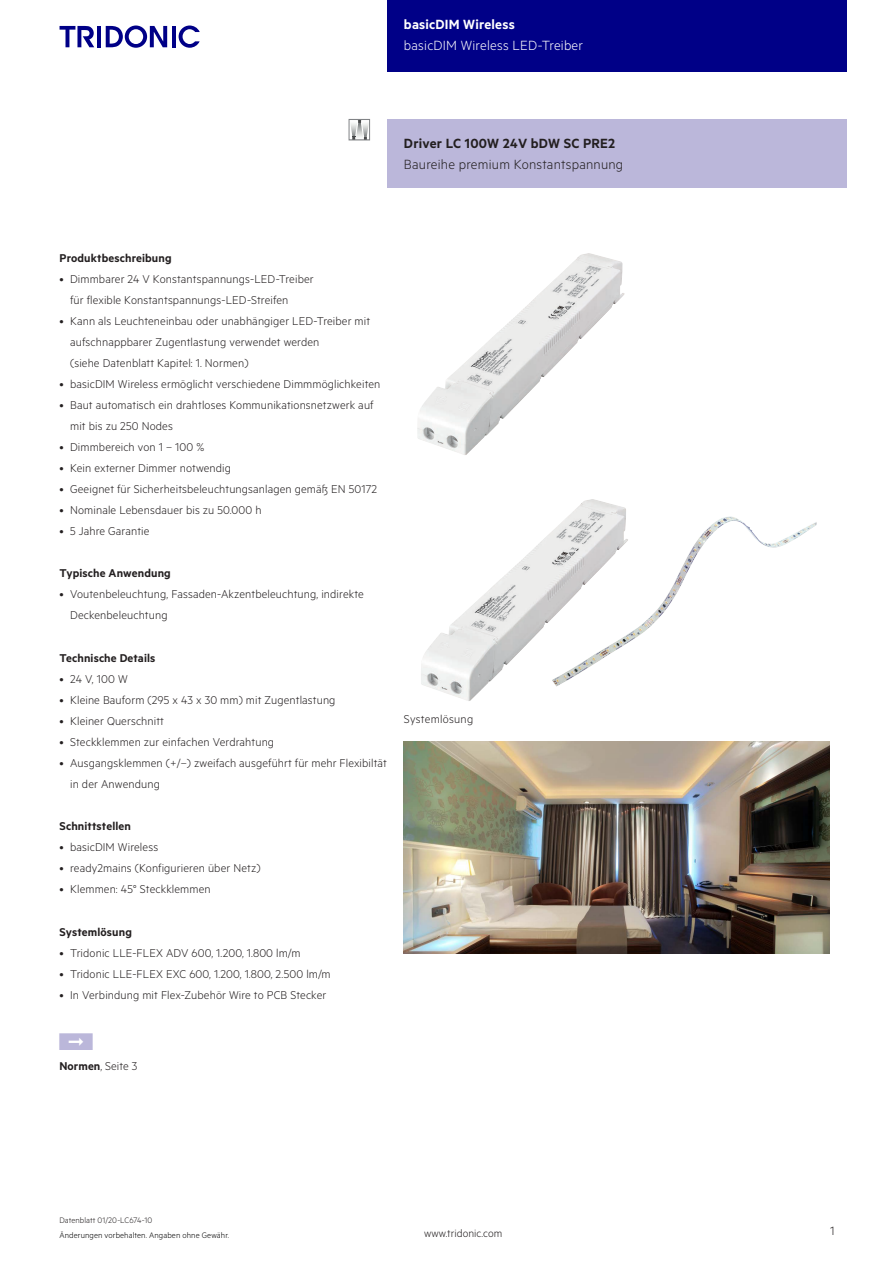
<style>
.page{position:relative;width:893px;height:1263px;background:#fff}
.page>*{position:absolute;margin:0;border:0;box-sizing:border-box;transform-origin:0 0}
.t1{font:15px "Tridonic Metric Print Light";letter-spacing:.015em;color:#231f20}
.t2{font:15px "Tridonic Metric Print Light";letter-spacing:.015em;color:#fff}
.t3{font:15px "Tridonic Metric Print Semi";letter-spacing:.015em;color:#231f20}
.t4{font:15px "Tridonic Metric Print Semi";letter-spacing:.015em;color:#fff}
.t5{font:13.5px "Tridonic Metric Print Light";color:#231f20}
.t6{font:12.75px/21px "Tridonic Metric Print Light";letter-spacing:.01em;color:#231f20}
.t7{font:12.75px "Tridonic Metric Print Semi";letter-spacing:.01em;color:#231f20}
.t8{font:12px "Tridonic Metric Print Light";letter-spacing:.005em;color:#231f20}
.t9{font:9px "Tridonic Metric Print Light";letter-spacing:.01em;color:#000}
.t10{font:9px "Tridonic Metric Print Light";letter-spacing:.005em;color:#231f20}
.s1{font-family:"Tridonic Metric Print Semi"}
</style>
<div class="page">
<div style="left:387px;top:0;width:459px;height:72px;background:#000087"></div>
<hr style="left:97px;top:26px;width:4px;height:21px;background:#000087">
<svg style="left:106px;top:26px;width:61px;height:22px"></svg>
<hr style="left:172px;top:26px;width:3px;height:21px;background:#000087">
<svg style="left:179px;top:26px;width:21px;height:22px"></svg>
<svg style="left:60px;top:26px;width:34px;height:21px"></svg>
<div style="left:387px;top:119px;width:459px;height:68px;background:#bbb7da"></div>
<img style="left:417px;top:253px;width:208px;height:202px">
<img style="left:421px;top:499px;width:207px;height:202px">
<img style="left:404px;top:741px;width:425px;height:213px">
<svg style="left:351px;top:121px;width:16px;height:17px"></svg>
<img style="left:362px;top:121px;width:5px;height:16px">
<div style="left:349px;top:119px;width:21px;height:21px;border:1px solid #808285"></div>
<p class="t4" style="left:404px;top:15px;width:112px">basicDIM Wireless</p>
<p class="t2" style="left:404px;top:37px;width:181px">basicDIM Wireless LED-Treiber</p>
<p class="t3" style="left:404px;top:134px;width:213px">Driver LC 100W 24V bDW SC PRE2</p>
<p class="t1" style="left:404px;top:156px;width:221px">Baureihe premium Konstantspannung</p>
<p class="t7" style="left:60px;top:250px;width:114px">Produktbeschreibung</p>
<p class="t6" style="left:70px;top:268px;width:245px;text-indent:-11px">• Dimmbarer 24 V Konstantspannungs-LED-Treiber für flexible Konstantspannungs-LED-Streifen</p>
<p class="t6" style="left:70px;top:310px;width:301px;text-indent:-11px">• Kann als Leuchteneinbau oder unabhängiger LED-Treiber mit aufschnappbarer Zugentlastung verwendet werden<br>(siehe Datenblatt Kapitel: 1. Normen)</p>
<p class="t6" style="left:60px;top:373px;width:322px">• basicDIM Wireless ermöglicht verschiedene Dimmmöglichkeiten</p>
<p class="t6" style="left:70px;top:394px;width:305px;text-indent:-11px">• Baut automatisch ein drahtloses Kommunikationsnetzwerk auf mit bis zu 250 Nodes</p>
<p class="t6" style="left:60px;top:436px;width:146px">• Dimmbereich von 1 – 100 %</p>
<p class="t6" style="left:60px;top:457px;width:173px">• Kein externer Dimmer notwendig</p>
<p class="t6" style="left:60px;top:478px;width:319px">• Geeignet für Sicherheitsbeleuchtungsanlagen gemäß EN 50172</p>
<p class="t6" style="left:60px;top:499px;width:203px">• Nominale Lebensdauer bis zu 50.000 h</p>
<p class="t6" style="left:60px;top:520px;width:92px">• 5 Jahre Garantie</p>
<p class="t7" style="left:60px;top:565px;width:113px">Typische Anwendung</p>
<p class="t6" style="left:70px;top:583px;width:295px;text-indent:-11px">• Voutenbeleuchtung, Fassaden-Akzentbeleuchtung, indirekte<br>Deckenbeleuchtung</p>
<p class="t7" style="left:60px;top:650px;width:97px">Technische Details</p>
<p class="t6" style="left:60px;top:668px;width:70px">• 24 V, 100 W</p>
<p class="t6" style="left:60px;top:689px;width:277px">• Kleine Bauform (295 x 43 x 30 mm) mit Zugentlastung</p>
<p class="t6" style="left:60px;top:710px;width:106px">• Kleiner Querschnitt</p>
<p class="t6" style="left:60px;top:731px;width:216px">• Steckklemmen zur einfachen Verdrahtung</p>
<p class="t6" style="left:70px;top:752px;width:318px;text-indent:-11px">• Ausgangsklemmen (+/–) zweifach ausgeführt für mehr Flexibiltät in der Anwendung</p>
<p class="t7" style="left:60px;top:818px;width:73px">Schnittstellen</p>
<p class="t6" style="left:60px;top:836px;width:100px">• basicDIM Wireless</p>
<p class="t6" style="left:60px;top:857px;width:203px">• ready2mains (Konfigurieren über Netz)</p>
<p class="t6" style="left:60px;top:878px;width:153px">• Klemmen: 45° Steckklemmen</p>
<p class="t7" style="left:60px;top:924px;width:74px">Systemlösung</p>
<p class="t6" style="left:60px;top:942px;width:242px">• Tridonic LLE-FLEX ADV 600, 1.200, 1.800 lm/m</p>
<p class="t6" style="left:60px;top:963px;width:273px">• Tridonic LLE-FLEX EXC 600, 1.200, 1.800, 2.500 lm/m</p>
<p class="t6" style="left:60px;top:984px;width:268px">• In Verbindung mit Flex-Zubehör Wire to PCB Stecker</p>
<p class="t6" style="left:404px;top:708px;width:71px">Systemlösung</p>
<p class="t6" style="left:60px;top:1055px;width:79px"><span class="s1">Normen</span>, Seite 3</p>
<p class="t10" style="left:60px;top:1215px;width:94px">Datenblatt 01/20-LC674-10</p>
<p class="t9" style="left:60px;top:1229px;width:171px">Änderungen vorbehalten. Angaben ohne Gewähr.</p>
<p class="t8" style="left:424px;top:1227px;width:80px">www.tridonic.com</p>
<p class="t5" style="left:830px;top:1223px;width:6px">1</p>
</div>
